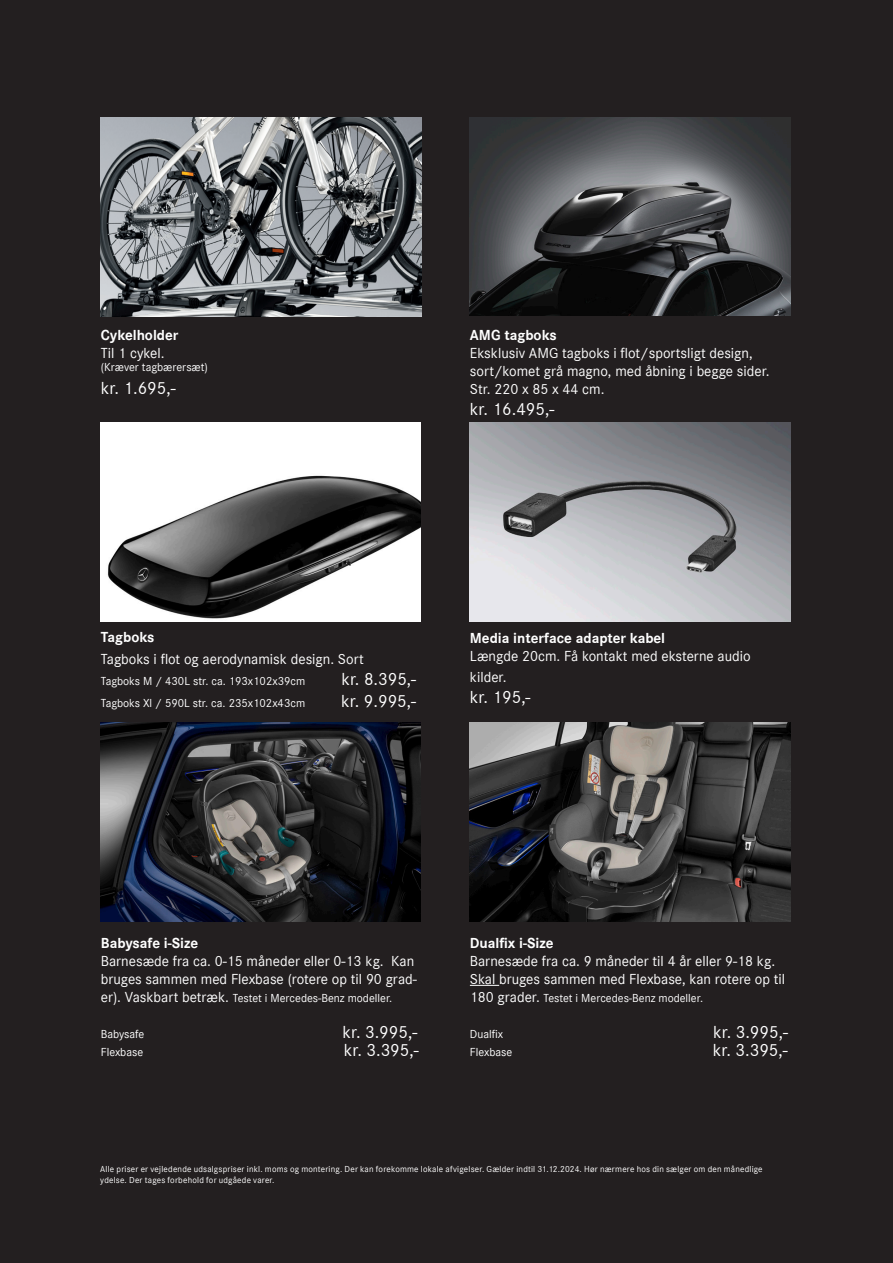
<style>
.page{position:relative;width:893px;height:1263px;background:#231f20}
.page>*{position:absolute;margin:0;border:0;box-sizing:border-box;transform-origin:0 0}
.t1{font:18px "Daimler CS";color:#fff}
.t2{font:15px/18px "Daimler CS";color:#fff}
.t3{font:700 15px "Daimler CS";color:#fff}
.t4{font:12px "Daimler CS";color:#fff}
.t5{font:9px/10.5px "Daimler CS";letter-spacing:.02em;color:#fff}
.s1{font-size:15px}
</style>
<div class="page">
<img style="left:101px;top:117px;width:320px;height:199px">
<img style="left:470px;top:117px;width:320px;height:199px">
<img style="left:470px;top:423px;width:320px;height:199px">
<img style="left:100px;top:423px;width:321px;height:199px">
<img style="left:100px;top:722px;width:321px;height:199px">
<img style="left:470px;top:722px;width:320px;height:199px">
<svg style="left:470px;top:985px;width:29px;height:1px"></svg>
<p class="t3" style="left:101px;top:323px;width:79px">Cykelholder</p>
<p class="t2" style="left:101px;top:343px;width:65px">Til 1 cykel.</p>
<p class="t4" style="left:101px;top:358px;width:109px">(Kræver tagbærersæt)</p>
<p class="t1" style="left:101px;top:375px;width:76px">kr. 1.695,-</p>
<p class="t3" style="left:470px;top:323px;width:88px">AMG tagboks</p>
<p class="t2" style="left:470px;top:343px;width:301px">Eksklusiv AMG tagboks i flot/sportsligt design, sort/komet grå magno, med åbning i begge sider.<br>Str. 220 x 85 x 44 cm.</p>
<p class="t1" style="left:470px;top:396px;width:86px">kr. 16.495,-</p>
<p class="t3" style="left:101px;top:625px;width:55px">Tagboks</p>
<p class="t2" style="left:101px;top:649px;width:264px">Tagboks i flot og aerodynamisk design. Sort</p>
<p class="t4" style="left:101px;top:672px;width:206px">Tagboks M / 430L str. ca. 193x102x39cm</p>
<p class="t1" style="left:341px;top:666px;width:76px">kr. 8.395,-</p>
<p class="t4" style="left:101px;top:694px;width:206px">Tagboks Xl / 590L str. ca. 235x102x43cm</p>
<p class="t1" style="left:341px;top:688px;width:76px">kr. 9.995,-</p>
<p class="t3" style="left:470px;top:626px;width:197px">Media interface adapter kabel</p>
<p class="t2" style="left:470px;top:645px;width:282px;line-height:21px">Længde 20cm. Få kontakt med eksterne audio kilder.</p>
<p class="t1" style="left:470px;top:684px;width:62px">kr. 195,-</p>
<p class="t3" style="left:101px;top:931px;width:99px">Babysafe i-Size</p>
<p class="t2" style="left:101px;top:951px;width:317px">Barnesæde fra ca. 0-15 måneder eller 0-13 kg. Kan bruges sammen med Flexbase (rotere op til 90 grad-</p>
<p class="t4" style="left:101px;top:989px;width:293px"><span class="s1">er). Vaskbart betræk.</span> Testet i Mercedes-Benz modeller.</p>
<p class="t4" style="left:101px;top:1025px;width:45px">Babysafe</p>
<p class="t1" style="left:342px;top:1019px;width:76px">kr. 3.995,-</p>
<p class="t4" style="left:101px;top:1043px;width:44px">Flexbase</p>
<p class="t1" style="left:344px;top:1037px;width:76px">kr. 3.395,-</p>
<p class="t3" style="left:470px;top:931px;width:85px">Dualfix i-Size</p>
<p class="t2" style="left:470px;top:951px;width:307px">Barnesæde fra ca. 9 måneder til 4 år eller 9-18 kg.</p>
<p class="t2" style="left:470px;top:969px;width:317px">Skal bruges sammen med Flexbase, kan rotere op til</p>
<p class="t4" style="left:470px;top:989px;width:235px"><span class="s1">180 grader.</span> Testet i Mercedes-Benz modeller.</p>
<p class="t4" style="left:470px;top:1025px;width:35px">Dualfix</p>
<p class="t1" style="left:713px;top:1019px;width:76px">kr. 3.995,-</p>
<p class="t4" style="left:470px;top:1043px;width:44px">Flexbase</p>
<p class="t1" style="left:713px;top:1037px;width:76px">kr. 3.395,-</p>
<p class="t5" style="left:100px;top:1163px;width:664px">Alle priser er vejledende udsalgspriser inkl. moms og montering. Der kan forekomme lokale afvigelser. Gælder indtil 31.12.2024. Hør nærmere hos din sælger om den månedlige ydelse. Der tages forbehold for udgåede varer.</p>
</div>
